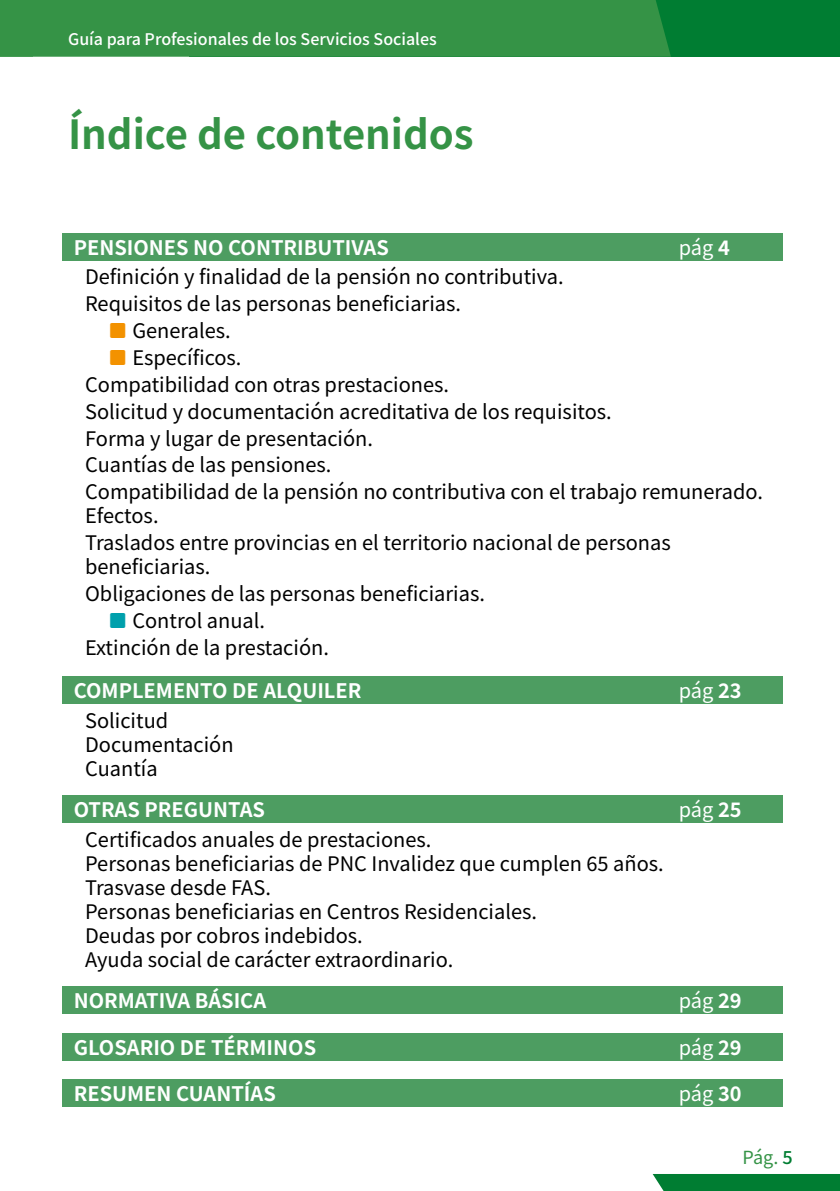
<style>
.page{position:relative;width:840px;height:1191px;background:#fff}
.page>*{position:absolute;margin:0;border:0;box-sizing:border-box;transform-origin:0 0}
.t1{font:700 40px "Noto Sans HK";color:#359346}
.t2{font:20px/24px "Noto Sans HK";color:#000}
.t3{font:700 20px "Noto Sans HK";color:#fff}
.t4{font:20px "Noto Sans HK";letter-spacing:-.01em;color:#fff}
.t5{font:18px "Noto Sans HK";color:#359346}
.t6{font:500 16px "Noto Sans HK";color:#fff}
.s1{font-weight:700}
.s2{font-weight:500;color:#007d32}
</style>
<div class="page">
<div style="left:189px;top:0;width:650px;height:57px;background:#007d32"></div>
<div style="left:652px;top:1174px;width:187px;height:17px;background:#007d32"></div>
<div style="left:0;top:0;width:670px;height:57px;background:#359346"></div>
<div style="left:62px;top:233px;width:720px;height:27px;background:#4d9d61"></div>
<div style="left:62px;top:677px;width:720px;height:27px;background:#4d9d61"></div>
<div style="left:62px;top:795px;width:720px;height:28px;background:#4d9d61"></div>
<div style="left:62px;top:986px;width:720px;height:27px;background:#4d9d61"></div>
<div style="left:62px;top:1033px;width:720px;height:27px;background:#4d9d61"></div>
<div style="left:62px;top:1079px;width:720px;height:28px;background:#4d9d61"></div>
<p class="t6" style="left:68px;top:30px;width:370px">Guía para Profesionales de los Servicios Sociales</p>
<h1 class="t1" style="left:68px;top:112px;width:407px">Índice de contenidos</h1>
<p class="t3" style="left:74px;top:236px;width:316px">PENSIONES NO CONTRIBUTIVAS</p>
<p class="t4" style="left:678px;top:236px;width:52px">pág <span class="s1">4</span></p>
<p class="t2" style="left:85px;top:265px;width:480px">Definición y finalidad de la pensión no contributiva.</p>
<p class="t2" style="left:85px;top:292px;width:377px">Requisitos de las personas beneficiarias.</p>
<p class="t2" style="left:132px;top:319px;width:100px">Generales.</p>
<p class="t2" style="left:132px;top:346px;width:111px">Específicos.</p>
<p class="t2" style="left:85px;top:373px;width:365px">Compatibilidad con otras prestaciones.</p>
<p class="t2" style="left:85px;top:400px;width:528px">Solicitud y documentación acreditativa de los requisitos.</p>
<p class="t2" style="left:85px;top:426px;width:289px">Forma y lugar de presentación.</p>
<p class="t2" style="left:85px;top:453px;width:248px">Cuantías de las pensiones.</p>
<p class="t2" style="left:85px;top:480px;width:679px">Compatibilidad de la pensión no contributiva con el trabajo remunerado.</p>
<p class="t2" style="left:85px;top:503px;width:587px;line-height:26.8px">Efectos.<br>Traslados entre provincias en el territorio nacional de personas</p>
<p class="t2" style="left:85px;top:555px;width:127px">beneficiarias.</p>
<p class="t2" style="left:85px;top:582px;width:401px">Obligaciones de las personas beneficiarias.</p>
<p class="t2" style="left:132px;top:609px;width:134px">Control anual.</p>
<p class="t2" style="left:85px;top:635px;width:245px">Extinción de la prestación.</p>
<p class="t3" style="left:74px;top:680px;width:289px">COMPLEMENTO DE ALQUILER</p>
<p class="t4" style="left:678px;top:680px;width:64px">pág <span class="s1">23</span></p>
<p class="t2" style="left:85px;top:709px;width:150px">Solicitud<br>Documentación<br>Cuantía</p>
<p class="t3" style="left:74px;top:798px;width:193px">OTRAS PREGUNTAS</p>
<p class="t4" style="left:678px;top:798px;width:64px">pág <span class="s1">25</span></p>
<p class="t2" style="left:85px;top:828px;width:580px">Certificados anuales de prestaciones.<br>Personas beneficiarias de PNC Invalidez que cumplen 65 años.<br>Trasvase desde FAS.<br>Personas beneficiarias en Centros Residenciales.<br>Deudas por cobros indebidos.<br>Ayuda social de carácter extraordinario.</p>
<p class="t3" style="left:74px;top:989px;width:194px">NORMATIVA BÁSICA</p>
<p class="t4" style="left:678px;top:989px;width:64px">pág <span class="s1">29</span></p>
<p class="t3" style="left:74px;top:1036px;width:244px">GLOSARIO DE TÉRMINOS</p>
<p class="t4" style="left:678px;top:1036px;width:64px">pág <span class="s1">29</span></p>
<p class="t3" style="left:74px;top:1082px;width:203px">RESUMEN CUANTÍAS</p>
<p class="t4" style="left:678px;top:1082px;width:64px">pág <span class="s1">30</span></p>
<p class="t5" style="left:742px;top:1147px;width:52px">Pág. <span class="s2">5</span></p>
</div>
